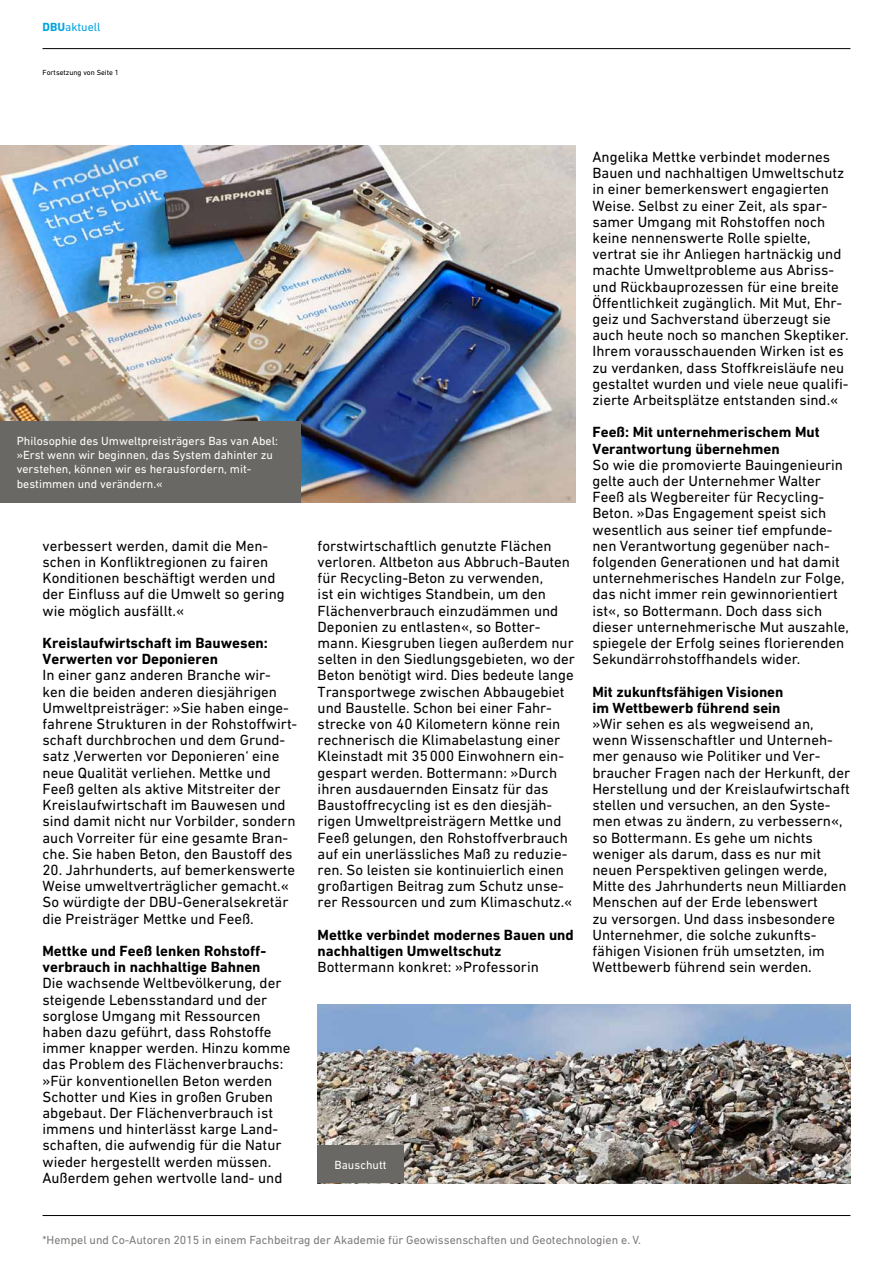
<style>
.page{position:relative;width:893px;height:1263px;background:#fff}
.page>*{position:absolute;margin:0;border:0;box-sizing:border-box;transform-origin:0 0}
.Text_10pt_schwarz{font:15px/16.2px "DIN Next W1 G";color:#000}
.Überschrift_10pt_sch{font:700 15px/16.2px "DIN Next W1 G";color:#000}
.BU_weiß{font:12px/14.4px "DIN Next W1 G";color:#fff}
.BU_grau{font:12px "DIN Next W1 G";color:#7f7c7a}
.t1{font:12px "DIN Next W1 G";color:#00a4df}
.Impressum{font:7.5px "DIN Next W1 G";color:#000}
.s1{font-weight:700}
</style>
<div class="page">
<hr style="left:43px;top:1215px;width:807px;height:1px;background:#000">
<img style="left:0;top:146px;width:575px;height:356px">
<img style="left:317px;top:1004px;width:533px;height:179px">
<div style="left:0;top:421px;width:300px;height:81px;background:#6a6864"></div>
<div style="left:317px;top:1145px;width:87px;height:38px;background:#6a6864"></div>
<hr style="left:43px;top:48px;width:807px;height:1px;background:#000">
<p class="t1" style="left:43px;top:20px;width:60px"><span class="s1">DBU</span>aktuell</p>
<p class="Impressum" style="left:43px;top:68px;width:78px">Fortsetzung von Seite 1</p>
<p class="BU_weiß" style="left:17px;top:433px;width:263px">Philosophie des Umweltpreisträgers Bas van Abel: »Erst wenn wir beginnen, das System dahinter zu verstehen, können wir es herausfordern, mit&shy;bestimmen und verändern.«</p>
<p class="Text_10pt_schwarz" style="left:43px;top:537px;width:244px">verbessert werden, damit die Men&shy;schen in Konfliktregionen zu fairen Konditionen beschäftigt werden und der Einfluss auf die Umwelt so gering wie möglich ausfällt.«</p>
<h1 class="Überschrift_10pt_sch" style="left:43px;top:635px;width:227px">Kreislaufwirtschaft im Bauwesen:<br>Verwerten vor Deponieren</h1>
<p class="Text_10pt_schwarz" style="left:43px;top:667px;width:256px">In einer ganz anderen Branche wir&shy;ken die beiden anderen diesjährigen Umweltpreisträger: »Sie haben einge&shy;fahrene Strukturen in der Rohstoffwirt&shy;schaft durchbrochen und dem Grund&shy;satz ‚Verwerten vor Deponieren‘ eine neue Qualität verliehen. Mettke und Feeß gelten als aktive Mitstreiter der Kreislaufwirtschaft im Bauwesen und sind damit nicht nur Vorbilder, sondern auch Vorreiter für eine gesamte Bran&shy;che. Sie haben Beton, den Baustoff des</p>
<p class="Text_10pt_schwarz" style="left:43px;top:861px;width:254px">20. Jahrhunderts, auf bemerkenswerte Weise umweltverträglicher gemacht.« So würdigte der DBU-Generalsekretär die Preisträger Mettke und Feeß.</p>
<h1 class="Überschrift_10pt_sch" style="left:43px;top:943px;width:224px">Mettke und Feeß lenken Rohstoff&shy;verbrauch in nachhaltige Bahnen</h1>
<p class="Text_10pt_schwarz" style="left:43px;top:975px;width:250px">Die wachsende Weltbevölkerung, der steigende Lebensstandard und der sorglose Umgang mit Ressourcen haben dazu geführt, dass Rohstoffe immer knapper werden. Hinzu komme das Problem des Flächenverbrauchs: »Für konventionellen Beton werden Schotter und Kies in großen Gruben abgebaut. Der Flächenverbrauch ist immens und hinterlässt karge Land&shy;schaften, die aufwendig für die Natur wieder hergestellt werden müssen.<br>Außerdem gehen wertvolle land- und</p>
<p class="Text_10pt_schwarz" style="left:318px;top:537px;width:259px">forstwirtschaftlich genutzte Flächen verloren. Altbeton aus Abbruch-Bauten für Recycling-Beton zu verwenden,<br>ist ein wichtiges Standbein, um den Flächenverbrauch einzudämmen und Deponien zu entlasten«, so Botter&shy;mann. Kiesgruben liegen außerdem nur selten in den Siedlungsgebieten, wo der Beton benötigt wird. Dies bedeute lange Transportwege zwischen Abbaugebiet und Baustelle. Schon bei einer Fahr&shy;strecke von 40 Kilometern könne rein rechnerisch die Klimabelastung einer Kleinstadt mit 35000 Einwohnern ein&shy;gespart werden. Bottermann: »Durch ihren ausdauernden Einsatz für das Baustoffrecycling ist es den diesjäh&shy;rigen Umweltpreisträgern Mettke und Feeß gelungen, den Rohstoffverbrauch auf ein unerlässliches Maß zu reduzie&shy;ren. So leisten sie kontinuierlich einen großartigen Beitrag zum Schutz unse&shy;rer Ressourcen und zum Klimaschutz.«</p>
<h1 class="Überschrift_10pt_sch" style="left:318px;top:926px;width:258px">Mettke verbindet modernes Bauen und nachhaltigen Umweltschutz</h1>
<p class="Text_10pt_schwarz" style="left:318px;top:959px;width:223px">Bottermann konkret: »Professorin</p>
<p class="Text_10pt_schwarz" style="left:592px;top:149px;width:258px">Angelika Mettke verbindet modernes Bauen und nachhaltigen Umweltschutz in einer bemerkenswert engagierten Weise. Selbst zu einer Zeit, als spar&shy;samer Umgang mit Rohstoffen noch keine nennenswerte Rolle spielte, vertrat sie ihr Anliegen hartnäckig und machte Umweltprobleme aus Abriss&shy;und Rückbauprozessen für eine breite Öffentlichkeit zugänglich. Mit Mut, Ehr&shy;geiz und Sachverstand überzeugt sie auch heute noch so manchen Skeptiker.<br>Ihrem vorausschauenden Wirken ist es zu verdanken, dass Stoffkreisläufe neu gestaltet wurden und viele neue qualifi&shy;zierte Arbeitsplätze entstanden sind.«</p>
<h1 class="Überschrift_10pt_sch" style="left:592px;top:424px;width:229px">Feeß: Mit unternehmerischem Mut<br>Verantwortung übernehmen</h1>
<p class="Text_10pt_schwarz" style="left:592px;top:456px;width:258px">So wie die promovierte Bauingenieurin gelte auch der Unternehmer Walter Feeß als Wegbereiter für Recycling-Beton. »Das Engagement speist sich wesentlich aus seiner tief empfunde&shy;nen Verantwortung gegenüber nach&shy;folgenden Generationen und hat damit unternehmerisches Handeln zur Folge, das nicht immer rein gewinnorientiert ist«, so Bottermann. Doch dass sich dieser unternehmerische Mut auszahle, spiegele der Erfolg seines florierenden Sekundärrohstoffhandels wider.</p>
<h1 class="Überschrift_10pt_sch" style="left:592px;top:683px;width:193px">Mit zukunftsfähigen Visionen im Wettbewerb führend sein</h1>
<p class="Text_10pt_schwarz" style="left:592px;top:716px;width:259px">»Wir sehen es als wegweisend an, wenn Wissenschaftler und Unterneh&shy;mer genauso wie Politiker und Ver&shy;braucher Fragen nach der Herkunft, der Herstellung und der Kreislaufwirtschaft stellen und versuchen, an den Syste&shy;men etwas zu ändern, zu verbessern«, so Bottermann. Es gehe um nichts weniger als darum, dass es nur mit neuen Perspektiven gelingen werde, Mitte des Jahrhunderts neun Milliarden Menschen auf der Erde lebenswert<br>zu versorgen. Und dass insbesondere Unternehmer, die solche zukunfts&shy;fähigen Visionen früh umsetzten, im Wettbewerb führend sein werden.</p>
<p class="BU_weiß" style="left:334px;top:1157px;width:54px">Bauschutt</p>
<p class="BU_grau" style="left:43px;top:1232px;width:600px">*Hempel und Co-Autoren 2015 in einem Fachbeitrag der Akademie für Geowissenschaften und Geotechnologien e. V.</p>
</div>
